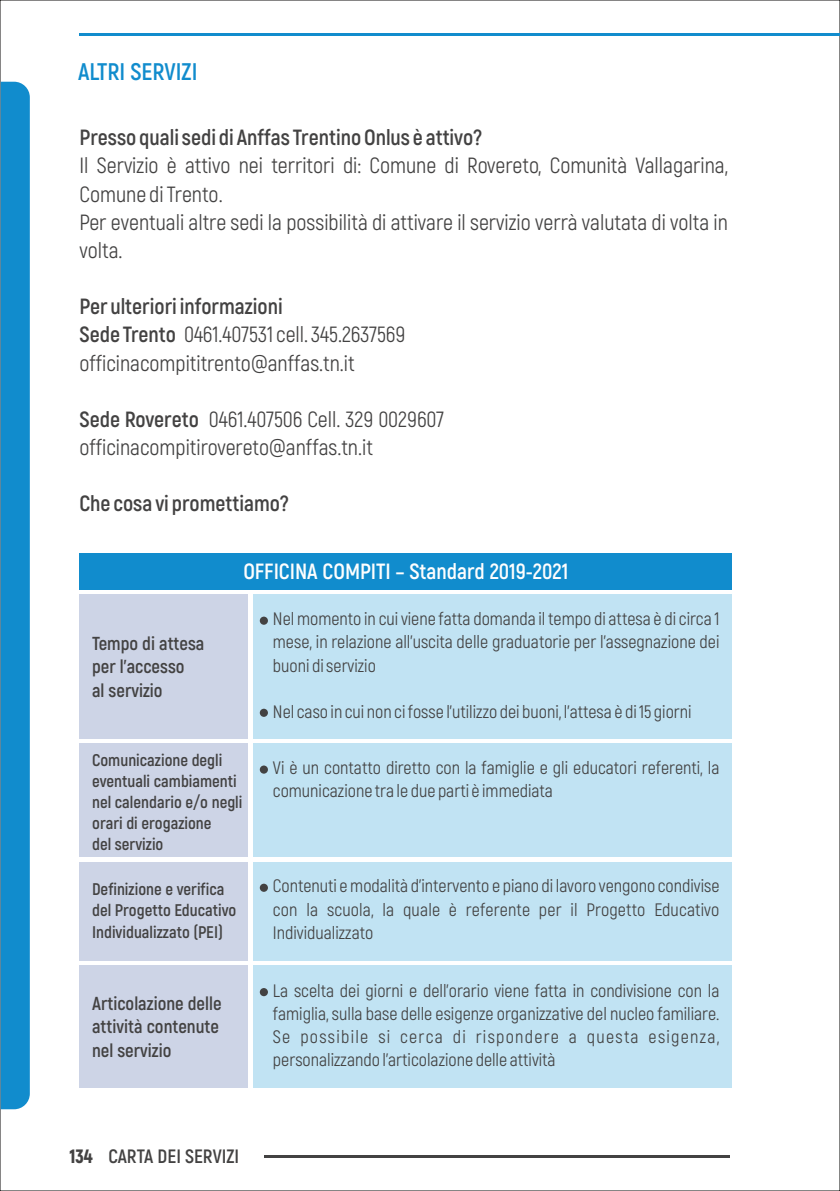
<style>
.page{position:relative;width:840px;height:1191px;background:#fff}
.page>*{position:absolute;margin:0;border:0;box-sizing:border-box;transform-origin:0 0}
.t1{font:700 24px "Akrobat";color:#118ccd}
.t2{font:22px/28.2px "Akrobat";color:#434242}
.t3{font:700 22px "Akrobat";color:#434242}
.t4{font:700 22px "Akrobat";color:#fefefe}
.t5{font:700 19.4px "Akrobat";color:#434242}
.t6{font:700 18.8px/23.4px "Akrobat";color:#434242}
.t7{font:18px/23px "Akrobat";color:#434242;text-align:justify}
.t8{font:700 16.8px/21px "Akrobat";color:#434242}
.s1{font-weight:700}
.s2{font-weight:900}
</style>
<div class="page">
<div style="left:1px;top:82px;width:29px;height:1027px;background:#118ccd"></div>
<hr style="left:265px;top:1155px;width:464px;height:2px;background:#434242">
<hr style="left:79px;top:33px;width:760px;height:3px;background:#118ccd">
<div style="left:79px;top:594px;width:168px;height:145px;background:#cdd4e6"></div>
<div style="left:79px;top:743px;width:168px;height:114px;background:#cdd4e6"></div>
<div style="left:79px;top:861px;width:168px;height:99px;background:#cdd4e6"></div>
<div style="left:253px;top:594px;width:478px;height:145px;background:#c1e3f3"></div>
<div style="left:253px;top:743px;width:478px;height:114px;background:#c1e3f3"></div>
<div style="left:253px;top:861px;width:478px;height:99px;background:#c1e3f3"></div>
<div style="left:260px;top:616px;width:8px;height:9px;background:#434242;border-radius:50%"></div>
<div style="left:260px;top:708px;width:8px;height:9px;background:#434242;border-radius:50%"></div>
<div style="left:260px;top:765px;width:8px;height:8px;background:#434242;border-radius:50%"></div>
<div style="left:260px;top:883px;width:8px;height:9px;background:#434242;border-radius:50%"></div>
<div style="left:79px;top:553px;width:652px;height:37px;background:#118ccd"></div>
<div style="left:79px;top:965px;width:168px;height:122px;background:#cdd4e6"></div>
<div style="left:253px;top:965px;width:478px;height:122px;background:#c1e3f3"></div>
<div style="left:260px;top:988px;width:8px;height:8px;background:#434242;border-radius:50%"></div>
<h1 class="t1" style="left:78px;top:58px;width:121px">ALTRI SERVIZI</h1>
<p class="t3" style="left:79px;top:125px;width:404px">Presso quali sedi di Anffas Trentino Onlus è attivo?</p>
<p class="t2" style="left:79px;top:152px;width:649px">Il Servizio è attivo nei territori di: Comune di Rovereto, Comunità Vallagarina, Comune di Trento.<br>Per eventuali altre sedi la possibilità di attivare il servizio verrà valutata di volta in volta.</p>
<p class="t2" style="left:79px;top:293px;width:327px"><span class="s1">Per ulteriori informazioni<br>Sede Trento</span> 0461.407531 cell. 345.2637569 officinacompititrento@anffas.tn.it</p>
<p class="t2" style="left:79px;top:406px;width:366px"><span class="s1">Sede Rovereto</span> 0461.407506 Cell. 329 0029607 officinacompitirovereto@anffas.tn.it</p>
<p class="t3" style="left:79px;top:491px;width:211px">Che cosa vi promettiamo?</p>
<p class="t4" style="left:243px;top:559px;width:326px">OFFICINA COMPITI – Standard 2019-2021</p>
<p class="t6" style="left:92px;top:632px;width:114px">Tempo di attesa per l'accesso<br>al servizio</p>
<p class="t8" style="left:92px;top:750px;width:152px">Comunicazione degli eventuali cambiamenti nel calendario e/o negli orari di erogazione<br>del servizio</p>
<p class="t8" style="left:92px;top:879px;width:146px">Definizione e verifica del Progetto Educativo<br>Individualizzato (PEI)</p>
<p class="t6" style="left:92px;top:992px;width:131px">Articolazione delle attività contenute nel servizio</p>
<p class="t7" style="left:273px;top:608px;width:448px">Nel momento in cui viene fatta domanda il tempo di attesa è di circa 1 mese, in relazione all'uscita delle graduatorie per l'assegnazione dei buoni di servizio</p>
<p class="t7" style="left:273px;top:700px;width:420px">Nel caso in cui non ci fosse l'utilizzo dei buoni, l'attesa è di 15 giorni</p>
<p class="t7" style="left:273px;top:757px;width:448px">Vi è un contatto diretto con la famiglie e gli educatori referenti, la comunicazione tra le due parti è immediata</p>
<p class="t7" style="left:273px;top:875px;width:448px">Contenuti e modalità d'intervento e piano di lavoro vengono condivise con la scuola, la quale è referente per il Progetto Educativo Individualizzato</p>
<p class="t7" style="left:273px;top:979px;width:448px">La scelta dei giorni e dell'orario viene fatta in condivisione con la famiglia, sulla base delle esigenze organizzative del nucleo familiare.<br>Se possibile si cerca di rispondere a questa esigenza, personalizzando l'articolazione delle attività</p>
<p class="t5" style="left:69px;top:1145px;width:171px"><span class="s2">134</span> CARTA DEI SERVIZI</p>
</div>
